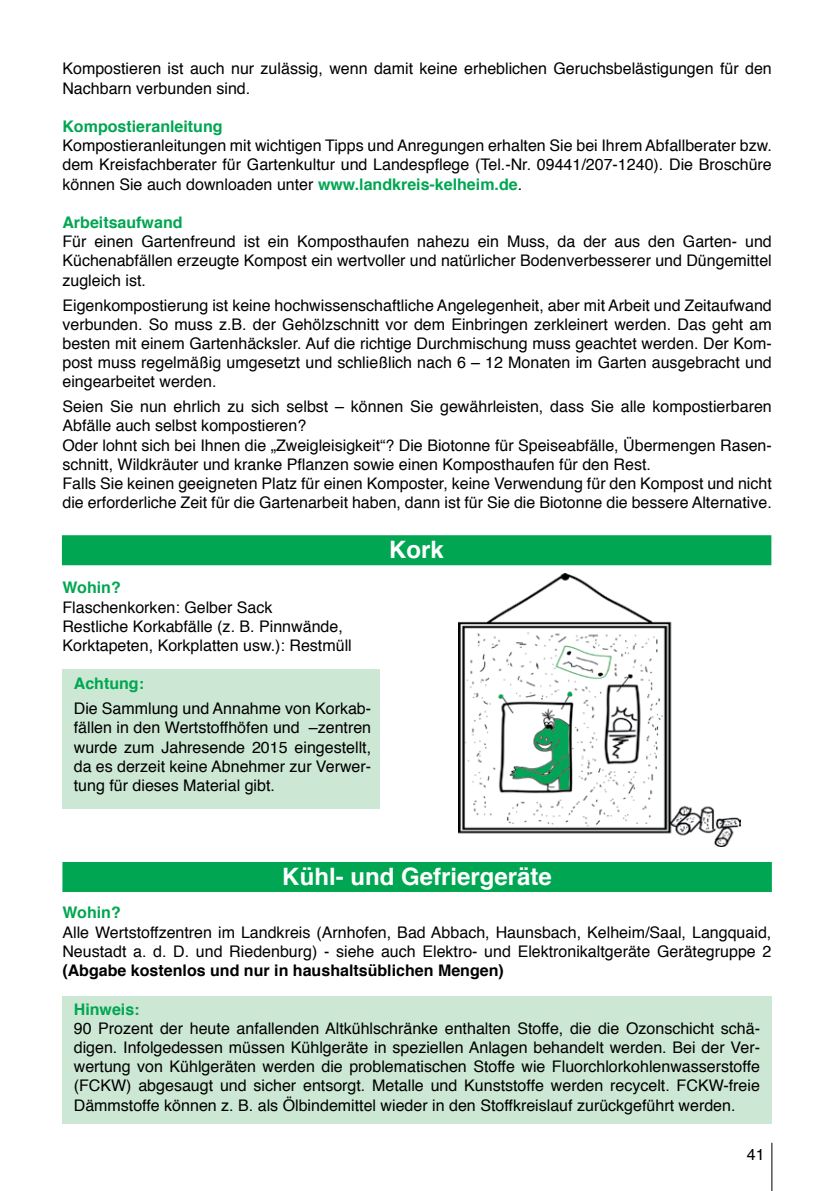
<style>
.page{position:relative;width:840px;height:1191px;background:#fff}
.page>*{position:absolute;margin:0;border:0;box-sizing:border-box;transform-origin:0 0}
.t1{font:700 24px "Helvetica";color:#fff}
.t2{font:16px/19.2px "Helvetica";color:#000;text-align:justify}
.t3{font:700 16px "Helvetica";color:#00a651}
.t4{font:700 16px "Helvetica";color:#000}
.s1{font-weight:700;color:#00a651}
</style>
<div class="page">
<hr style="left:771px;top:1142px;width:1px;height:49px;background:#000">
<div style="left:62px;top:862px;width:709px;height:30px;background:#00a651"></div>
<div style="left:62px;top:535px;width:709px;height:30px;background:#00a651"></div>
<div style="left:62px;top:669px;width:318px;height:139px;background:#cce7d3"></div>
<div style="left:62px;top:996px;width:709px;height:127px;background:#cce7d3"></div>
<img style="left:458px;top:573px;width:282px;height:273px">
<p class="t2" style="left:62px;top:60px;width:710px">Kompostieren ist auch nur zulässig, wenn damit keine erheblichen Geruchsbelästigungen für den<br>Nachbarn verbunden sind.</p>
<p class="t3" style="left:62px;top:113px;width:162px">Kompostieranleitung</p>
<p class="t2" style="left:62px;top:136px;width:710px">Kompostieranleitungen mit wichtigen Tipps und Anregungen erhalten Sie bei Ihrem Abfallberater bzw. dem Kreisfachberater für Gartenkultur und Landespflege (Tel.-Nr. 09441/207-1240). Die Broschüre können Sie auch downloaden unter <span class="s1">www.landkreis-kelheim.de</span>.</p>
<p class="t3" style="left:62px;top:209px;width:122px">Arbeitsaufwand</p>
<p class="t2" style="left:62px;top:232px;width:710px">Für einen Gartenfreund ist ein Komposthaufen nahezu ein Muss, da der aus den Garten- und Küchenabfällen erzeugte Kompost ein wertvoller und natürlicher Bodenverbesserer und Düngemittel zugleich ist.</p>
<p class="t2" style="left:62px;top:296px;width:710px">Eigenkompostierung ist keine hochwissenschaftliche Angelegenheit, aber mit Arbeit und Zeitaufwand verbunden. So muss z.B. der Gehölzschnitt vor dem Einbringen zerkleinert werden. Das geht am besten mit einem Gartenhäcksler. Auf die richtige Durchmischung muss geachtet werden. Der Kom&shy;post muss regelmäßig umgesetzt und schließlich nach 6 – 12 Monaten im Garten ausgebracht und eingearbeitet werden.</p>
<p class="t2" style="left:62px;top:397px;width:710px;text-align:left">Seien Sie nun ehrlich zu sich selbst – können Sie gewährleisten, dass Sie alle kompostierbaren Abfälle auch selbst kompostieren?<br>Oder lohnt sich bei Ihnen die „Zweigleisigkeit“? Die Biotonne für Speiseabfälle, Übermengen Rasen&shy;schnitt, Wildkräuter und kranke Pflanzen sowie einen Komposthaufen für den Rest.<br>Falls Sie keinen geeigneten Platz für einen Komposter, keine Verwendung für den Kompost und nicht die erforderliche Zeit für die Gartenarbeit haben, dann ist für Sie die Biotonne die bessere Alternative.</p>
<p class="t3" style="left:62px;top:575px;width:60px">Wohin?</p>
<p class="t2" style="left:62px;top:598px;width:291px;text-align:left">Flaschenkorken: Gelber Sack<br>Restliche Korkabfälle (z. B. Pinnwände,<br>Korktapeten, Korkplatten usw.): Restmüll</p>
<p class="t3" style="left:74px;top:671px;width:72px">Achtung:</p>
<p class="t2" style="left:74px;top:699px;width:299px">Die Sammlung und Annahme von Korkab&shy;fällen in den Wertstoffhöfen und –zentren wurde zum Jahresende 2015 eingestellt, da es derzeit keine Abnehmer zur Verwer&shy;tung für dieses Material gibt.</p>
<h1 class="t1" style="left:389px;top:530px;width:56px">Kork</h1>
<h1 class="t1" style="left:282px;top:857px;width:271px">Kühl- und Gefriergeräte</h1>
<p class="t3" style="left:62px;top:900px;width:60px">Wohin?</p>
<p class="t2" style="left:62px;top:923px;width:710px">Alle Wertstoffzentren im Landkreis (Arnhofen, Bad Abbach, Haunsbach, Kelheim/Saal, Langquaid,<br>Neustadt a. d. D. und Riedenburg) - siehe auch Elektro- und Elektronikaltgeräte Gerätegruppe 2</p>
<p class="t4" style="left:62px;top:957px;width:442px">(Abgabe kostenlos und nur in haushaltsüblichen Mengen)</p>
<p class="t3" style="left:74px;top:996px;width:67px">Hinweis:</p>
<p class="t2" style="left:74px;top:1019px;width:687px">90 Prozent der heute anfallenden Altkühlschränke enthalten Stoffe, die die Ozonschicht schä&shy;digen. Infolgedessen müssen Kühlgeräte in speziellen Anlagen behandelt werden. Bei der Ver&shy;wertung von Kühlgeräten werden die problematischen Stoffe wie Fluorchlorkohlenwasserstoffe (FCKW) abgesaugt und sicher entsorgt. Metalle und Kunststoffe werden recycelt. FCKW-freie Dämmstoffe können z. B. als Ölbindemittel wieder in den Stoffkreislauf zurückgeführt werden.</p>
<p class="t2" style="left:746px;top:1145px;width:19px">41</p>
</div>
